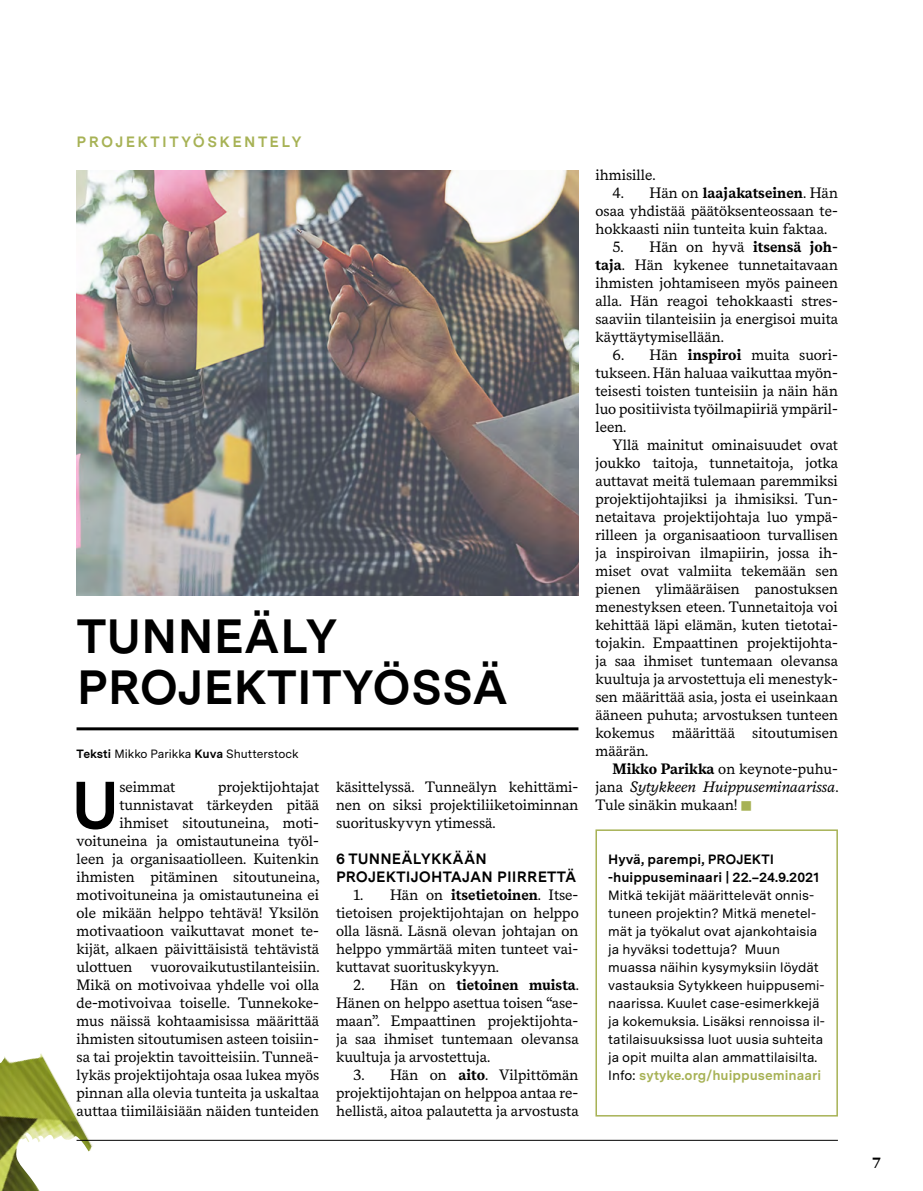
<style>
.page{position:relative;width:923px;height:1191px;background:#fff}
.page>*{position:absolute;margin:0;border:0;box-sizing:border-box;transform-origin:0 0}
.t1{font:700 66.45px "Messina Sans";color:#000}
.t2{font:700 48px/51px "Messina Sans";color:#000}
.t3{font:16.5px "Wingdings";color:#a7b255}
.t4{font:15px/18px "Messina Serif";color:#000;text-align:justify}
.t5{font:700 15px/18px "Messina Sans";letter-spacing:.01em;color:#000}
.t6{font:700 15px "Messina Sans";letter-spacing:.16em;color:#a7b255}
.t7{font:700 15px "Messina Serif";color:#000}
.t8{font:13.5px/18px "Messina Sans";color:#000}
.t9{font:700 13.5px/18px "Messina Sans";color:#000}
.t10{font:12px "Messina Sans";color:#000}
.s1{font-weight:700}
.s2{font-style:italic}
.s3{font-weight:700;color:#a7b255}
</style>
<div class="page">
<img style="left:0;top:1053px;width:94px;height:138px">
<hr style="left:77px;top:1140px;width:761px;height:1px;background:#000">
<hr style="left:77px;top:727px;width:501px;height:3px;background:#000">
<div style="left:595px;top:829px;width:243px;height:287px;border:2px solid #a7b255"></div>
<img style="left:77px;top:170px;width:501px;height:425px">
<p class="t6" style="left:77px;top:131px;width:227px">PROJEKTITYÖSKENTELY</p>
<h2 class="t2" style="left:77px;top:608px;width:433px">TUNNEÄLY<br>PROJEKTITYÖSSÄ</h2>
<p class="t10" style="left:77px;top:744px;width:224px"><span class="s1">Teksti</span> Mikko Parikka <span class="s1">Kuva</span> Shutterstock</p>
<p class="t4" style="left:77px;top:777px;width:245px;text-align:right">projektijohtajat<br>tunnistavat tärkeyden pitää ihmiset sitoutuneina, moti&shy;voituneina ja omistautuneina työl&shy;leen ja organisaatiolleen. Kuitenkin ihmisten pitäminen sitoutuneina, motivoituneina ja omistautuneina ei ole mikään helppo tehtävä! Yksilön motivaatioon vaikuttavat monet te&shy;kijät, alkaen päivittäisistä tehtävistä ulottuen vuorovaikutustilanteisiin.<br>Mikä on motivoivaa yhdelle voi olla de-motivoivaa toiselle. Tunnekoke&shy;mus näissä kohtaamisissa määrittää ihmisten sitoutumisen asteen toisiin&shy;sa tai projektin tavoitteisiin. Tunneä&shy;lykäs projektijohtaja osaa lukea myös pinnan alla olevia tunteita ja uskaltaa auttaa tiimiläisiään näiden tunteiden</p>
<p class="t4" style="left:336px;top:777px;width:244px">käsittelyssä. Tunneälyn kehittämi&shy;nen on siksi projektiliiketoiminnan suorituskyvyn ytimessä.</p>
<h1 class="t1" style="left:71px;top:755px;width:50px">U</h1>
<p class="t4" style="left:119px;top:777px;width:57px">seimmat</p>
<p class="t5" style="left:336px;top:849px;width:242px">6 TUNNEÄLYKKÄÄN<br>PROJEKTIJOHTAJAN PIIRRETTÄ</p>
<p class="t4" style="left:336px;top:885px;width:244px;text-indent:17px">1. Hän on <span class="s1">itsetietoinen</span>. Itse&shy;tietoisen projektijohtajan on helppo olla läsnä. Läsnä olevan johtajan on helppo ymmärtää miten tunteet vai&shy;kuttavat suorituskykyyn.</p>
<p class="t4" style="left:336px;top:975px;width:245px;text-indent:17px">2. Hän on <span class="s1">tietoinen muista</span>.<br>Hänen on helppo asettua toisen “ase&shy;maan”. Empaattinen projektijohta&shy;ja saa ihmiset tuntemaan olevansa kuultuja ja arvostettuja.</p>
<p class="t4" style="left:336px;top:1065px;width:244px;text-indent:17px">3. Hän on <span class="s1">aito</span>. Vilpittömän projektijohtajan on helppoa antaa re&shy;hellistä, aitoa palautetta ja arvostusta</p>
<p class="t4" style="left:595px;top:165px;width:62px">ihmisille.</p>
<p class="t4" style="left:595px;top:183px;width:244px;text-indent:17px">4. Hän on <span class="s1">laajakatseinen</span>. Hän osaa yhdistää päätöksenteossaan te&shy;hokkaasti niin tunteita kuin faktaa.</p>
<p class="t4" style="left:595px;top:237px;width:244px;text-indent:17px">5. Hän on hyvä <span class="s1">itsensä joh&shy;taja</span>. Hän kykenee tunnetaitavaan ihmisten johtamiseen myös paineen alla. Hän reagoi tehokkaasti stres&shy;saaviin tilanteisiin ja energisoi muita käyttäytymisellään.</p>
<p class="t4" style="left:595px;top:345px;width:244px;text-indent:17px">6. Hän <span class="s1">inspiroi</span> muita suori&shy;tukseen. Hän haluaa vaikuttaa myön&shy;teisesti toisten tunteisiin ja näin hän luo positiivista työilmapiiriä ympäril&shy;leen.</p>
<p class="t4" style="left:595px;top:435px;width:244px;text-indent:17px">Yllä mainitut ominaisuudet ovat joukko taitoja, tunnetaitoja, jotka auttavat meitä tulemaan paremmiksi projektijohtajiksi ja ihmisiksi. Tun&shy;netaitava projektijohtaja luo ympä&shy;rilleen ja organisaatioon turvallisen ja inspiroivan ilmapiirin, jossa ih&shy;miset ovat valmiita tekemään sen pienen ylimääräisen panostuksen menestyksen eteen. Tunnetaitoja voi kehittää läpi elämän, kuten tietotai&shy;tojakin. Empaattinen projektijohta&shy;ja saa ihmiset tuntemaan olevansa kuultuja ja arvostettuja eli menestyk&shy;sen määrittää asia, josta ei useinkaan ääneen puhuta; arvostuksen tunteen kokemus määrittää sitoutumisen määrän.</p>
<p class="t4" style="left:595px;top:759px;width:245px;text-indent:17px"><span class="s1">Mikko Parikka</span> on keynote-puhu&shy;jana <span class="s2">Sytykkeen Huippuseminaarissa</span>.<br>Tule sinäkin mukaan!</p>
<p class="t3" style="left:740px;top:797px;width:14px">■</p>
<p class="t9" style="left:608px;top:850px;width:213px">Hyvä, parempi, PROJEKTI -huippuseminaari | 22.–24.9.2021</p>
<p class="t8" style="left:608px;top:886px;width:218px">Mitkä tekijät määrittelevät onnis&shy;tuneen projektin? Mitkä menetel&shy;mät ja työkalut ovat ajankohtaisia ja hyväksi todettuja? Muun muassa näihin kysymyksiin löydät vastauksia Sytykkeen huippusemi&shy;naarissa. Kuulet case-esimerkkejä ja kokemuksia. Lisäksi rennoissa il&shy;tatilaisuuksissa luot uusia suhteita ja opit muilta alan ammattilaisilta.<br>Info: <span class="s3">sytyke.org/huippuseminaari</span></p>
<p class="t7" style="left:873px;top:1151px;width:9px">7</p>
</div>
